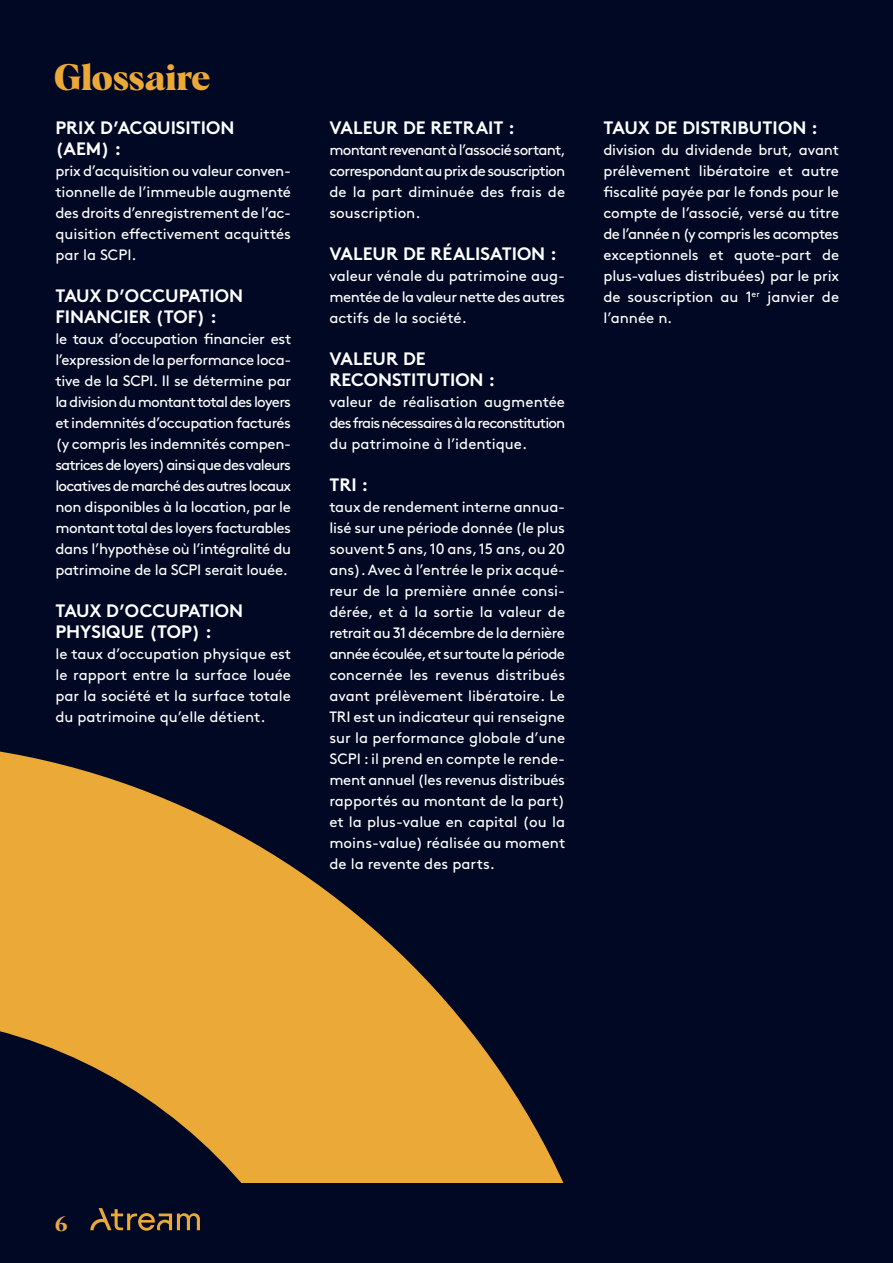
<style>
.page{position:relative;width:893px;height:1263px;background:#fff}
.page>*{position:absolute;margin:0;border:0;box-sizing:border-box;transform-origin:0 0}
.t1{font:700 36px "Albra";color:#eba938}
.t2{font:700 21px "Albra";color:#e5aa46}
.GLOSSAIRE_NOM{font:700 18px/21px "Brown";color:#fff}
.GLOSSAIRE_DEFINITION{font:15px/21px "Brown";color:#fff;text-align:justify}
</style>
<div class="page">
<div style="left:0;top:0;width:893px;height:1188px;background:#010824"></div>
<svg style="left:0;top:751px;width:564px;height:432px"></svg>
<div style="left:0;top:1184px;width:893px;height:79px;background:#010824"></div>
<svg style="left:90px;top:1208px;width:110px;height:23px"></svg>
<p class="t1" style="left:54px;top:51px;width:158px">Glossaire</p>
<p class="GLOSSAIRE_NOM" style="left:55px;top:115px;width:181px">PRIX D’ACQUISITION (AEM) :</p>
<p class="GLOSSAIRE_DEFINITION" style="left:55px;top:159px;width:237px">prix d’acquisition ou valeur conven&shy;tionnelle de l’immeuble augmenté des droits d’enregistrement de l’ac&shy;quisition effectivement acquittés par la SCPI.</p>
<p class="GLOSSAIRE_NOM" style="left:55px;top:283px;width:189px">TAUX D’OCCUPATION<br>FINANCIER (TOF) :</p>
<p class="GLOSSAIRE_DEFINITION" style="left:55px;top:327px;width:237px">le taux d’occupation financier est l’expression de la performance loca&shy;tive de la SCPI. Il se détermine par la division du montant total des loyers et indemnités d’occupation facturés (y compris les indemnités compen&shy;satrices de loyers) ainsi que des valeurs locatives de marché des autres locaux non disponibles à la location, par le montant total des loyers facturables dans l’hypothèse où l’intégralité du patrimoine de la SCPI serait louée.</p>
<p class="GLOSSAIRE_NOM" style="left:55px;top:598px;width:189px">TAUX D’OCCUPATION<br>PHYSIQUE (TOP) :</p>
<p class="GLOSSAIRE_DEFINITION" style="left:55px;top:642px;width:237px">le taux d’occupation physique est le rapport entre la surface louée par la société et la surface totale du patrimoine qu’elle détient.</p>
<p class="GLOSSAIRE_NOM" style="left:329px;top:115px;width:187px">VALEUR DE RETRAIT :</p>
<p class="GLOSSAIRE_DEFINITION" style="left:329px;top:138px;width:238px">montant revenant à l’associé sortant, correspondant au prix de souscription de la part diminuée des frais de souscription.</p>
<p class="GLOSSAIRE_NOM" style="left:329px;top:241px;width:229px">VALEUR DE RÉALISATION :</p>
<p class="GLOSSAIRE_DEFINITION" style="left:329px;top:264px;width:237px">valeur vénale du patrimoine aug&shy;mentée de la valeur nette des autres actifs de la société.</p>
<p class="GLOSSAIRE_NOM" style="left:329px;top:346px;width:167px">VALEUR DE<br>RECONSTITUTION :</p>
<p class="GLOSSAIRE_DEFINITION" style="left:329px;top:390px;width:237px">valeur de réalisation augmentée des frais nécessaires à la reconstitution du patrimoine à l’identique.</p>
<p class="GLOSSAIRE_NOM" style="left:329px;top:472px;width:40px">TRI :</p>
<p class="GLOSSAIRE_DEFINITION" style="left:329px;top:495px;width:237px">taux de rendement interne annua&shy;lisé sur une période donnée (le plus souvent 5 ans, 10 ans, 15 ans, ou 20 ans). Avec à l’entrée le prix acqué&shy;reur de la première année consi&shy;dérée, et à la sortie la valeur de retrait au 31 décembre de la dernière année écoulée, et sur toute la période concernée les revenus distribués avant prélèvement libératoire. Le TRI est un indicateur qui renseigne sur la performance globale d’une SCPI : il prend en compte le rende&shy;ment annuel (les revenus distribués rapportés au montant de la part) et la plus-value en capital (ou la moins-value) réalisée au moment de la revente des parts.</p>
<p class="GLOSSAIRE_NOM" style="left:603px;top:115px;width:216px">TAUX DE DISTRIBUTION :</p>
<p class="GLOSSAIRE_DEFINITION" style="left:603px;top:138px;width:237px">division du dividende brut, avant prélèvement libératoire et autre fiscalité payée par le fonds pour le compte de l’associé, versé au titre de l’année n (y compris les acomptes exceptionnels et quote-part de plus-values distribuées) par le prix de souscription au 1<sup>er</sup> janvier de l’année n.</p>
<p class="t2" style="left:55px;top:1208px;width:14px">6</p>
</div>
